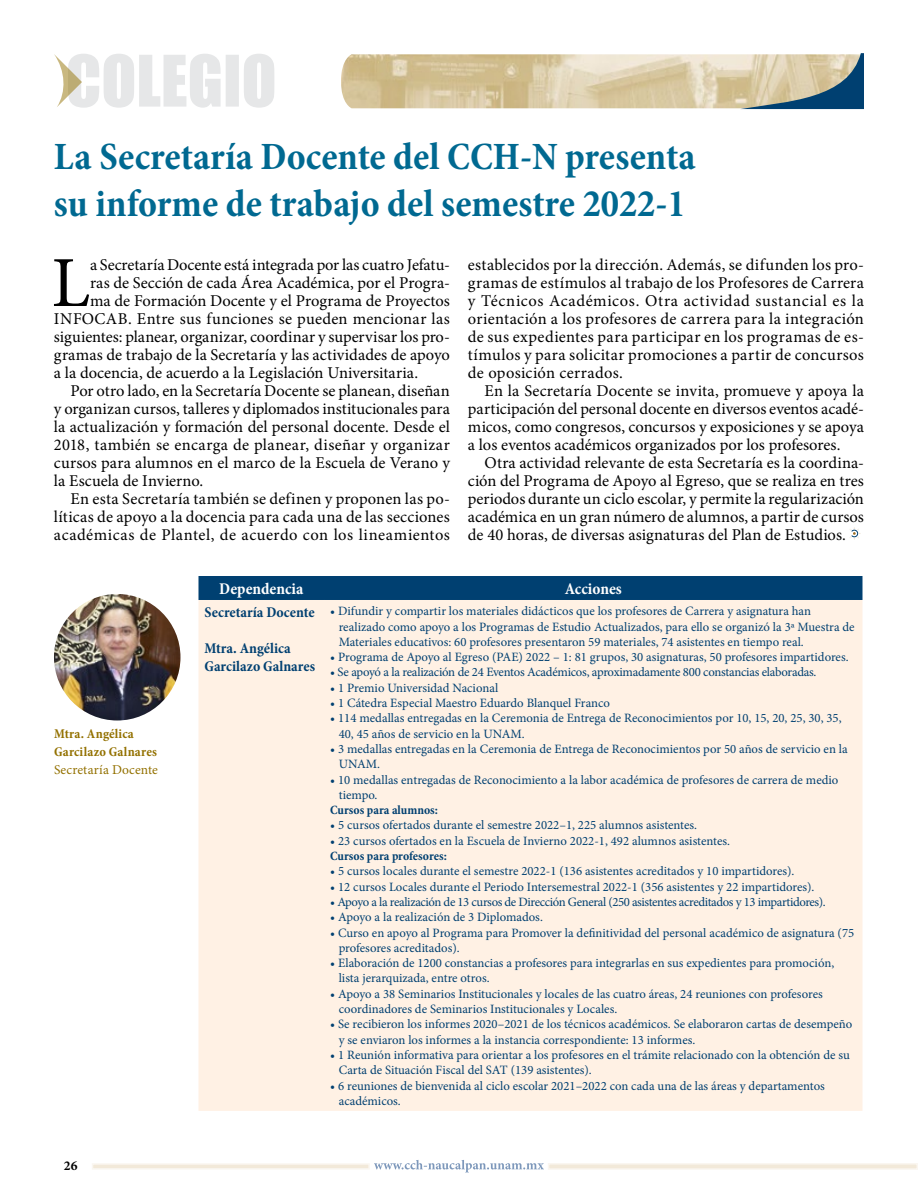
<style>
.page{position:relative;width:918px;height:1188px;background:#fff}
.page>*{position:absolute;margin:0;border:0;box-sizing:border-box;transform-origin:0 0}
.t1{font:71.85px "Minion Pro";color:#000}
.t2{font:700 condensed 39px/46.8px "Minion Pro";color:#006991}
.t3{font:16.5px/18px "Minion Pro";letter-spacing:.01em;color:#000;text-align:justify}
.t4{font:700 condensed 16.5px "Minion Pro";color:#fff}
.t5{font:700 condensed 15px/18px "Minion Pro";letter-spacing:.005em;color:#004071}
.t6{font:700 condensed 13.5px/18px "Minion Pro";letter-spacing:.015em;color:#937100}
.t7{font:13.5px "Minion Pro";color:#937100}
.t8{font:700 13.5px "Minion Pro";color:#000}
.t9{font:12.75px/15.3px "Minion Pro";color:#004071}
.t10{font:12.75px "Minion Pro";letter-spacing:-.03em;color:#004071}
.t11{font:12.75px "Minion Pro";letter-spacing:-.02em;color:#004071}
.t12{font:700 condensed 12.75px "Minion Pro";letter-spacing:-.01em;color:#004071}
</style>
<div class="page">
<svg style="left:54px;top:54px;width:220px;height:54px"></svg>
<img style="left:341px;top:54px;width:399px;height:54px">
<svg style="left:740px;top:53px;width:124px;height:56px;background:#a1a89d"></svg>
<div style="left:198px;top:576px;width:664px;height:24px;background:#004071"></div>
<div style="left:198px;top:600px;width:664px;height:511px;background:#fff1e4"></div>
<svg style="left:850px;top:527px;width:11px;height:13px"></svg>
<img style="left:54px;top:594px;width:126px;height:127px;border-radius:63px">
<svg style="left:92px;top:1163px;width:278px;height:6px"></svg>
<svg style="left:374px;top:1160px;width:170px;height:12px"></svg>
<svg style="left:548px;top:1163px;width:369px;height:7px"></svg>
<h2 class="t2" style="left:54px;top:133px;width:643px">La Secretaría Docente del CCH-N presenta su informe de trabajo del semestre 2022-1</h2>
<h1 class="t1" style="left:51px;top:235px;width:40px">L</h1>
<p class="t3" style="left:90px;top:256px;width:361px">a Secretaría Docente está integrada por las cuatro Jefatu-</p>
<p class="t3" style="left:468px;top:256px;width:398px">establecidos por la dirección. Además, se difunden los pro&shy;gramas de estímulos al trabajo de los Profesores de Carrera y Técnicos Académicos. Otra actividad sustancial es la orientación a los profesores de carrera para la integración de sus expedientes para participar en los programas de es&shy;tímulos y para solicitar promociones a partir de concursos de oposición cerrados.</p>
<p class="t3" style="left:468px;top:382px;width:398px;text-indent:17px">En la Secretaría Docente se invita, promueve y apoya la participación del personal docente en diversos eventos acadé&shy;micos, como congresos, concursos y exposiciones y se apoya a los eventos académicos organizados por los profesores.</p>
<p class="t3" style="left:468px;top:454px;width:398px;text-indent:16px">Otra actividad relevante de esta Secretaría es la coordina&shy;ción del Programa de Apoyo al Egreso, que se realiza en tres periodos durante un ciclo escolar, y permite la regularización académica en un gran número de alumnos, a partir de cursos de 40 horas, de diversas asignaturas del Plan de Estudios.</p>
<p class="t3" style="left:90px;top:274px;width:361px">ras de Sección de cada Área Académica, por el Progra-</p>
<p class="t3" style="left:90px;top:292px;width:361px">ma de Formación Docente y el Programa de Proyectos</p>
<p class="t3" style="left:54px;top:310px;width:397px">INFOCAB. Entre sus funciones se pueden mencionar las</p>
<p class="t3" style="left:54px;top:328px;width:398px">siguientes: planear, organizar, coordinar y supervisar los pro-</p>
<p class="t3" style="left:54px;top:346px;width:397px">gramas de trabajo de la Secretaría y las actividades de apoyo</p>
<p class="t3" style="left:54px;top:364px;width:366px">a la docencia, de acuerdo a la Legislación Universitaria.</p>
<p class="t3" style="left:70px;top:382px;width:381px">Por otro lado, en la Secretaría Docente se planean, diseñan</p>
<p class="t3" style="left:54px;top:400px;width:397px">y organizan cursos, talleres y diplomados institucionales para</p>
<p class="t3" style="left:54px;top:418px;width:398px">la actualización y formación del personal docente. Desde el</p>
<p class="t3" style="left:54px;top:436px;width:398px">2018, también se encarga de planear, diseñar y organizar</p>
<p class="t3" style="left:54px;top:454px;width:398px">cursos para alumnos en el marco de la Escuela de Verano y</p>
<p class="t3" style="left:54px;top:472px;width:151px">la Escuela de Invierno.</p>
<p class="t3" style="left:70px;top:490px;width:381px">En esta Secretaría también se definen y proponen las po-</p>
<p class="t3" style="left:54px;top:508px;width:397px">líticas de apoyo a la docencia para cada una de las secciones</p>
<p class="t3" style="left:54px;top:526px;width:398px">académicas de Plantel, de acuerdo con los lineamientos</p>
<p class="t6" style="left:54px;top:725px;width:105px">Mtra. Angélica<br>Garcilazo Galnares</p>
<p class="t7" style="left:54px;top:761px;width:105px">Secretaría Docente</p>
<p class="t8" style="left:64px;top:1156px;width:15px">26</p>
<p class="t4" style="left:219px;top:577px;width:86px">Dependencia</p>
<p class="t4" style="left:565px;top:577px;width:59px">Acciones</p>
<p class="t5" style="left:204px;top:603px;width:112px">Secretaría Docente</p>
<p class="t5" style="left:204px;top:639px;width:112px">Mtra. Angélica<br>Garcilazo Galnares</p>
<p class="t9" style="left:339px;top:604px;width:517px;text-indent:-9px">• Difundir y compartir los materiales didácticos que los profesores de Carrera y asignatura han realizado como apoyo a los Programas de Estudio Actualizados, para ello se organizó la 3ª Muestra de<br>Materiales educativos: 60 profesores presentaron 59 materiales, 74 asistentes en tiempo real.</p>
<p class="t9" style="left:330px;top:650px;width:520px">• Programa de Apoyo al Egreso (PAE) 2022 – 1: 81 grupos, 30 asignaturas, 50 profesores impartidores.</p>
<p class="t11" style="left:330px;top:664px;width:488px">• Se apoyó a la realización de 24 Eventos Académicos, aproximadamente 800 constancias elaboradas.</p>
<p class="t9" style="left:330px;top:680px;width:170px">• 1 Premio Universidad Nacional</p>
<p class="t9" style="left:330px;top:695px;width:281px">• 1 Cátedra Especial Maestro Eduardo Blanquel Franco</p>
<p class="t9" style="left:339px;top:711px;width:504px;text-indent:-9px">• 114 medallas entregadas en la Ceremonia de Entrega de Reconocimientos por 10, 15, 20, 25, 30, 35,<br>40, 45 años de servicio en la UNAM.</p>
<p class="t9" style="left:339px;top:741px;width:511px;text-indent:-9px">• 3 medallas entregadas en la Ceremonia de Entrega de Reconocimientos por 50 años de servicio en la<br>UNAM.</p>
<p class="t9" style="left:339px;top:772px;width:501px;text-indent:-9px">• 10 medallas entregadas de Reconocimiento a la labor académica de profesores de carrera de medio tiempo.</p>
<p class="t12" style="left:330px;top:801px;width:109px">Cursos para alumnos:</p>
<p class="t9" style="left:330px;top:818px;width:368px">• 5 cursos ofertados durante el semestre 2022–1, 225 alumnos asistentes.</p>
<p class="t9" style="left:330px;top:833px;width:401px">• 23 cursos ofertados en la Escuela de Invierno 2022-1, 492 alumnos asistentes.</p>
<p class="t12" style="left:330px;top:847px;width:118px">Cursos para profesores:</p>
<p class="t9" style="left:330px;top:864px;width:466px">• 5 cursos locales durante el semestre 2022-1 (136 asistentes acreditados y 10 impartidores).</p>
<p class="t9" style="left:330px;top:879px;width:486px">• 12 cursos Locales durante el Periodo Intersemestral 2022-1 (356 asistentes y 22 impartidores).</p>
<p class="t10" style="left:330px;top:893px;width:497px">• Apoyo a la realización de 13 cursos de Dirección General (250 asistentes acreditados y 13 impartidores).</p>
<p class="t9" style="left:330px;top:910px;width:214px">• Apoyo a la realización de 3 Diplomados.</p>
<p class="t9" style="left:339px;top:925px;width:517px;text-indent:-9px">• Curso en apoyo al Programa para Promover la definitividad del personal académico de asignatura (75 profesores acreditados).</p>
<p class="t9" style="left:339px;top:956px;width:497px;text-indent:-9px">• Elaboración de 1200 constancias a profesores para integrarlas en sus expedientes para promoción, lista jerarquizada, entre otros.</p>
<p class="t9" style="left:339px;top:986px;width:486px;text-indent:-9px">• Apoyo a 38 Seminarios Institucionales y locales de las cuatro áreas, 24 reuniones con profesores coordinadores de Seminarios Institucionales y Locales.</p>
<p class="t9" style="left:339px;top:1017px;width:515px;text-indent:-9px">• Se recibieron los informes 2020–2021 de los técnicos académicos. Se elaboraron cartas de desempeño y se enviaron los informes a la instancia correspondiente: 13 informes.</p>
<p class="t9" style="left:339px;top:1047px;width:513px;text-indent:-9px">• 1 Reunión informativa para orientar a los profesores en el trámite relacionado con la obtención de su<br>Carta de Situación Fiscal del SAT (139 asistentes).</p>
<p class="t9" style="left:339px;top:1078px;width:488px;text-indent:-9px">• 6 reuniones de bienvenida al ciclo escolar 2021–2022 con cada una de las áreas y departamentos académicos.</p>
</div>
